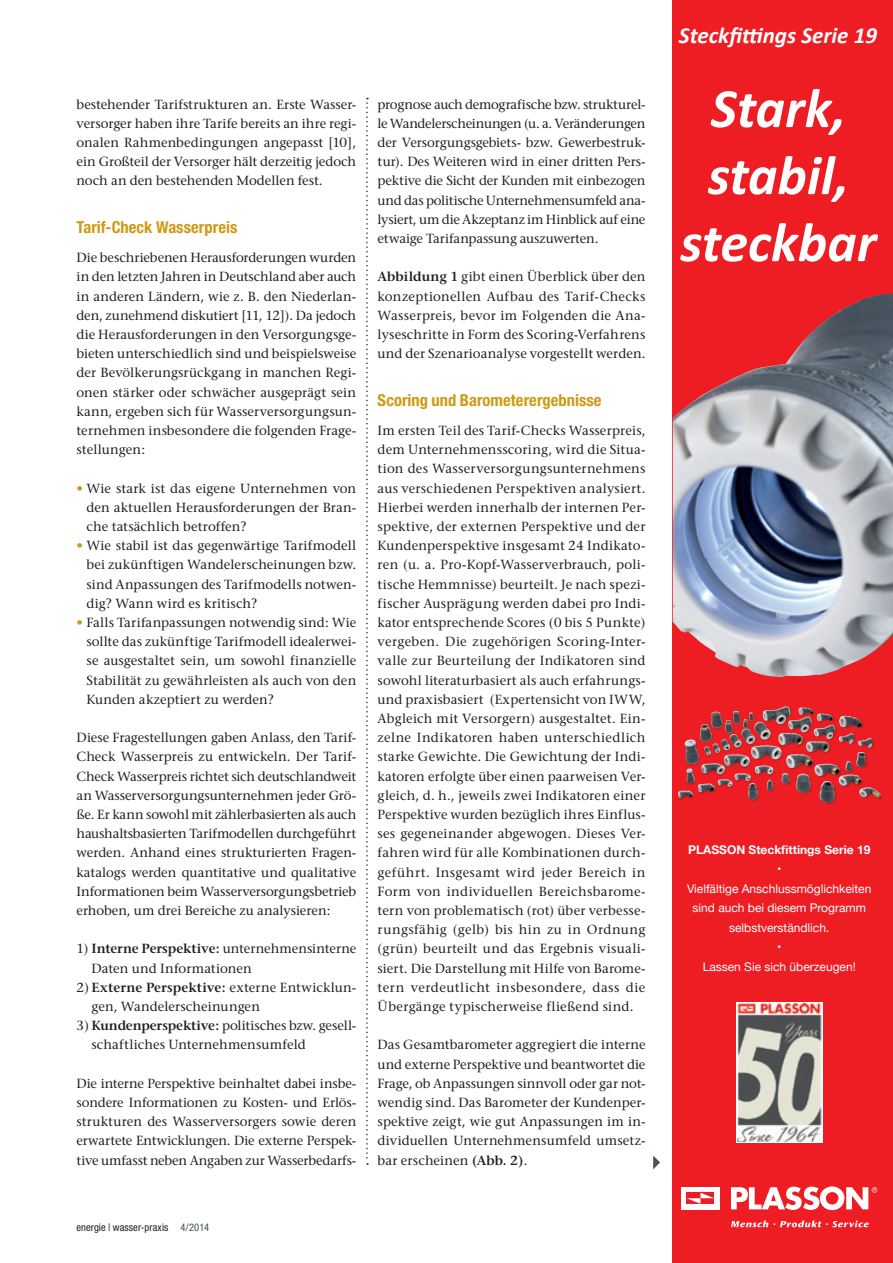
<style>
.page{position:relative;width:893px;height:1263px;background:#fff}
.page>*{position:absolute;margin:0;border:0;box-sizing:border-box;transform-origin:0 0}
.t1{font:italic 700 55.8px/67.1px "Calibri";color:#fff;text-align:center}
.t2{font:italic 700 23.1px "Calibri";color:#fff}
.t3{font:700 condensed 16.5px "Helvetica Neue LT Std";letter-spacing:.005em;color:#d09913}
.t4{font:13.2px/19.2px "Stone Serif";color:#231f20;text-align:justify}
.t5{font:12px/19.5px "Helvetica Neue";color:#fff;text-align:center}
.t6{font:700 12px/19.5px "Helvetica Neue";color:#fff;text-align:center}
.t7{font:condensed 10.5px "Helvetica Neue LT Std";letter-spacing:.005em;color:#231f20}
.s1{color:#d09913}
.s2{font-weight:600}
.s3{color:#45555d}
</style>
<div class="page">
<svg style="left:366px;top:98px;width:2px;height:1067px"></svg>
<svg style="left:653px;top:1155px;width:7px;height:14px"></svg>
<div style="left:673px;top:0;width:220px;height:1263px;background:#ee1d23"></div>
<svg style="left:731px;top:1220px;width:138px;height:7px"></svg>
<div style="left:681px;top:1187px;width:39px;height:22px;background:#fff"></div>
<svg style="left:687px;top:1193px;width:27px;height:11px"></svg>
<svg style="left:731px;top:1186px;width:146px;height:24px"></svg>
<div style="left:678px;top:706px;width:205px;height:98px;background:#231f20;opacity:.35"></div>
<img style="left:763px;top:706px;width:38px;height:18px">
<img style="left:673px;top:293px;width:220px;height:384px">
<svg style="left:736px;top:1002px;width:86px;height:140px"></svg>
<img style="left:737px;top:1004px;width:85px;height:137px">
<p class="t4" style="left:77px;top:94px;width:281px">bestehender Tarifstrukturen an. Erste Wasser&shy;versorger haben ihre Tarife bereits an ihre regi&shy;onalen Rahmenbedingungen angepasst [10], ein Großteil der Versorger hält derzeitig jedoch noch an den bestehenden Modellen fest.</p>
<p class="t3" style="left:77px;top:217px;width:162px">Tarif-Check Wasserpreis</p>
<p class="t4" style="left:77px;top:248px;width:281px">Die beschriebenen Herausforderungen wurden in den letzten Jahren in Deutschland aber auch in anderen Ländern, wie z. B. den Niederlan&shy;den, zunehmend diskutiert [11, 12]). Da jedoch die Herausforderungen in den Versorgungsge&shy;bieten unterschiedlich sind und beispielsweise der Bevölkerungsrückgang in manchen Regi&shy;onen stärker oder schwächer ausgeprägt sein kann, ergeben sich für Wasserversorgungsun&shy;ternehmen insbesondere die folgenden Frage&shy;stellungen:</p>
<p class="t4" style="left:87px;top:478px;width:271px;text-indent:-10px"><span class="s1">•</span> Wie stark ist das eigene Unternehmen von den aktuellen Herausforderungen der Bran&shy;che tatsächlich betroffen?</p>
<p class="t4" style="left:87px;top:536px;width:271px;text-indent:-10px"><span class="s1">•</span> Wie stabil ist das gegenwärtige Tarifmodell bei zukünftigen Wandelerscheinungen bzw. sind Anpassungen des Tarifmodells notwen&shy;dig? Wann wird es kritisch?</p>
<p class="t4" style="left:87px;top:613px;width:271px;text-indent:-10px"><span class="s1">•</span> Falls Tarifanpassungen notwendig sind: Wie sollte das zukünftige Tarifmodell idealerwei&shy;se ausgestaltet sein, um sowohl finanzielle Stabilität zu gewährleisten als auch von den Kunden akzeptiert zu werden?</p>
<p class="t4" style="left:77px;top:728px;width:281px">Diese Fragestellungen gaben Anlass, den Tarif-Check Wasserpreis zu entwickeln. Der Tarif-Check Wasserpreis richtet sich deutschlandweit an Wasserversorgungsunternehmen jeder Grö&shy;ße. Er kann sowohl mit zählerbasierten als auch haushaltsbasierten Tarifmodellen durchgeführt werden. Anhand eines strukturierten Fragen&shy;katalogs werden quantitative und qualitative Informationen beim Wasserversorgungsbetrieb erhoben, um drei Bereiche zu analysieren:</p>
<p class="t4" style="left:91px;top:939px;width:266px;text-indent:-15px">1) <span class="s2">Interne Perspektive:</span> unternehmensinterne<br>Daten und Informationen</p>
<p class="t4" style="left:91px;top:978px;width:266px;text-indent:-15px">2) <span class="s2">Externe Perspektive:</span> externe Entwicklun&shy;gen, Wandelerscheinungen</p>
<p class="t4" style="left:91px;top:1016px;width:266px;text-indent:-15px">3) <span class="s2">Kundenperspektive:</span> politisches bzw. gesell&shy;schaftliches Unternehmensumfeld</p>
<p class="t4" style="left:77px;top:1074px;width:281px">Die interne Perspektive beinhaltet dabei insbe&shy;sondere Informationen zu Kosten- und Erlös&shy;strukturen des Wasserversorgers sowie deren erwartete Entwicklungen. Die externe Perspek&shy;tive umfasst neben Angaben zur Wasserbedarfs-</p>
<p class="t4" style="left:378px;top:94px;width:269px">prognose auch demografische bzw. strukturel&shy;le Wandelerscheinungen (u. a. Veränderungen der Versorgungsgebiets- bzw. Gewerbestruk&shy;tur). Des Weiteren wird in einer dritten Pers&shy;pektive die Sicht der Kunden mit einbezogen und das politische Unternehmensumfeld ana&shy;lysiert, um die Akzeptanz im Hinblick auf eine etwaige Tarifanpassung auszuwerten.</p>
<p class="t4" style="left:378px;top:267px;width:269px"><span class="s2">Abbildung 1</span> gibt einen Überblick über den konzeptionellen Aufbau des Tarif-Checks Wasserpreis, bevor im Folgenden die Ana&shy;lyseschritte in Form des Scoring-Verfahrens und der Szenarioanalyse vorgestellt werden.</p>
<p class="t3" style="left:378px;top:390px;width:225px">Scoring und Barometerergebnisse</p>
<p class="t4" style="left:378px;top:421px;width:269px">Im ersten Teil des Tarif-Checks Wasserpreis, dem Unternehmensscoring, wird die Situa&shy;tion des Wasserversorgungsunternehmens aus verschiedenen Perspektiven analysiert.<br>Hierbei werden innerhalb der internen Per&shy;spektive, der externen Perspektive und der Kundenperspektive insgesamt 24 Indikato&shy;ren (u. a. Pro-Kopf-Wasserverbrauch, poli&shy;tische Hemmnisse) beurteilt. Je nach spezi&shy;fischer Ausprägung werden dabei pro Indi&shy;kator entsprechende Scores (0 bis 5 Punkte) vergeben. Die zugehörigen Scoring-Inter&shy;valle zur Beurteilung der Indikatoren sind sowohl literaturbasiert als auch erfahrungs&shy;und praxisbasiert (Expertensicht von IWW, Abgleich mit Versorgern) ausgestaltet. Ein&shy;zelne Indikatoren haben unterschiedlich starke Gewichte. Die Gewichtung der Indi&shy;katoren erfolgte über einen paarweisen Ver&shy;gleich, d. h., jeweils zwei Indikatoren einer Perspektive wurden bezüglich ihres Einflus&shy;ses gegeneinander abgewogen. Dieses Ver&shy;fahren wird für alle Kombinationen durch&shy;geführt. Insgesamt wird jeder Bereich in Form von individuellen Bereichsbarome&shy;tern von problematisch (rot) über verbesse&shy;rungsfähig (gelb) bis hin zu in Ordnung (grün) beurteilt und das Ergebnis visuali&shy;siert. Die Darstellung mit Hilfe von Barome&shy;tern verdeutlicht insbesondere, dass die Übergänge typischerweise fließend sind.</p>
<p class="t4" style="left:378px;top:1035px;width:269px">Das Gesamtbarometer aggregiert die interne und externe Perspektive und beantwortet die Frage, ob Anpassungen sinnvoll oder gar not&shy;wendig sind. Das Barometer der Kundenper&shy;spektive zeigt, wie gut Anpassungen im in&shy;dividuellen Unternehmensumfeld umsetz&shy;bar erscheinen <span class="s2">(Abb. 2)</span>.</p>
<p class="t7" style="left:77px;top:1221px;width:134px">energie | wasser-praxis <span class="s3">4/2014</span></p>
<h2 class="t2" style="left:679px;top:21px;width:200px">Steckfittings Serie 19</h2>
<h1 class="t1" style="left:680px;top:75px;width:198px">Stark, stabil, steckbar</h1>
<p class="t6" style="left:688px;top:840px;width:184px">PLASSON Steckfittings Serie 19 •</p>
<p class="t5" style="left:687px;top:879px;width:186px">Vielfältige Anschlussmöglichkeiten sind auch bei diesem Programm selbstverständlich.<br>•<br>Lassen Sie sich überzeugen!</p>
</div>
